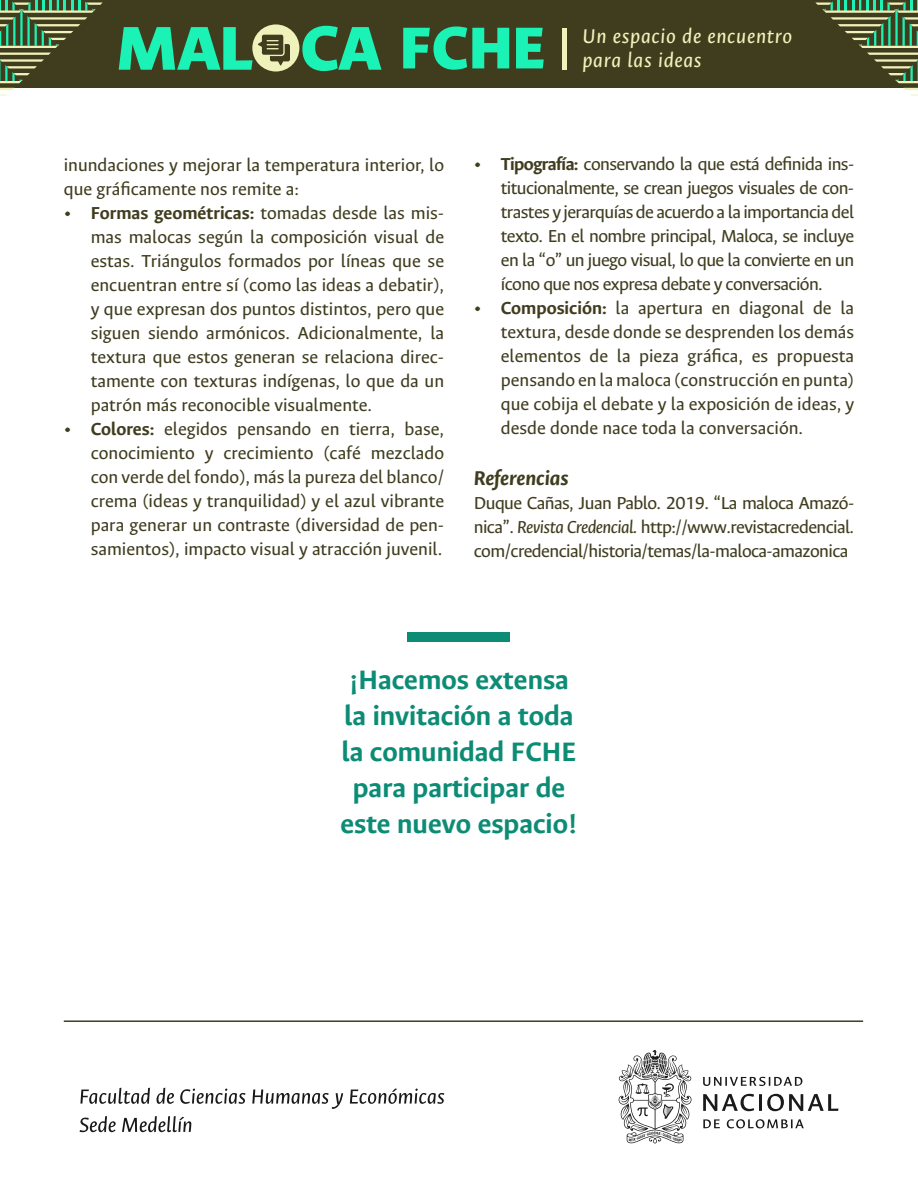
<style>
.page{position:relative;width:918px;height:1188px;background:#fff}
.page>*{position:absolute;margin:0;border:0;box-sizing:border-box;transform-origin:0 0}
.t1{font:900 69.6px "Ancizar Sans";color:#1bf2b5}
.t2{font:700 30px/36px "Ancizar Sans";color:#0d8c75;text-align:center}
.t3{font:italic 700 22.5px "Ancizar Sans";color:#403d1f}
.t4{font:italic 22.35px "Ancizar Sans";letter-spacing:.03em;color:#f0f2bb}
.t5{font:19.5px/24px "Ancizar Sans";color:#403d1f;text-align:justify}
.s1{font-size:66.45px}
.s2{font-weight:700}
.s3{font-style:italic}
</style>
<div class="page">
<svg style="left:703px;top:1077px;width:99px;height:9px"></svg>
<svg style="left:703px;top:1094px;width:135px;height:17px"></svg>
<svg style="left:703px;top:1119px;width:17px;height:9px"></svg>
<svg style="left:727px;top:1119px;width:77px;height:9px"></svg>
<svg style="left:619px;top:1050px;width:72px;height:93px"></svg>
<svg style="left:80px;top:1088px;width:70px;height:16px"></svg>
<svg style="left:157px;top:1088px;width:17px;height:16px"></svg>
<svg style="left:180px;top:1088px;width:66px;height:16px"></svg>
<svg style="left:252px;top:1090px;width:91px;height:19px"></svg>
<svg style="left:350px;top:1088px;width:94px;height:16px"></svg>
<svg style="left:80px;top:1116px;width:36px;height:16px"></svg>
<svg style="left:122px;top:1116px;width:69px;height:16px"></svg>
<div style="left:408px;top:632px;width:102px;height:10px;background:#0d8c75"></div>
<div style="left:0;top:0;width:918px;height:88px;background:#403d1e"></div>
<svg style="left:0;top:0;width:103px;height:96px"></svg>
<svg style="left:815px;top:0;width:103px;height:96px"></svg>
<div style="left:562px;top:28px;width:5px;height:42px;background:#f0f2bb"></div>
<div style="left:252px;top:24px;width:47px;height:47px;background:#f0f2bb;border-radius:50%"></div>
<svg style="left:258px;top:35px;width:32px;height:30px"></svg>
<hr style="left:64px;top:1020px;width:799px;height:2px;background:#403d1f">
<h1 class="t1" style="left:116px;top:9px;width:431px">MAL CA <span class="s1">FCHE</span></h1>
<p class="t4" style="left:582px;top:24px;width:211px">Un espacio de encuentro</p>
<p class="t4" style="left:582px;top:48px;width:121px">para las ideas</p>
<p class="t5" style="left:64px;top:153px;width:382px">inundaciones y mejorar la temperatura interior, lo que gráficamente nos remite a:</p>
<p class="t5" style="left:91px;top:201px;width:355px;text-indent:-27px"><span class="s2">• Formas geométricas:</span> tomadas desde las mis&shy;mas malocas según la composición visual de estas. Triángulos formados por líneas que se encuentran entre sí (como las ideas a debatir), y que expresan dos puntos distintos, pero que siguen siendo armónicos. Adicionalmente, la textura que estos generan se relaciona direc&shy;tamente con texturas indígenas, lo que da un patrón más reconocible visualmente.</p>
<p class="t5" style="left:91px;top:417px;width:355px;text-indent:-27px"><span class="s2">• Colores:</span> elegidos pensando en tierra, base, conocimiento y crecimiento (café mezclado con verde del fondo), más la pureza del blanco/ crema (ideas y tranquilidad) y el azul vibrante para generar un contraste (diversidad de pen&shy;samientos), impacto visual y atracción juvenil.</p>
<p class="t5" style="left:501px;top:152px;width:355px;text-indent:-27px"><span class="s2">• Tipografía:</span> conservando la que está definida ins&shy;titucionalmente, se crean juegos visuales de con&shy;trastes y jerarquías de acuerdo a la importancia del texto. En el nombre principal, Maloca, se incluye en la “o” un juego visual, lo que la convierte en un ícono que nos expresa debate y conversación.</p>
<p class="t5" style="left:501px;top:296px;width:355px;text-indent:-27px"><span class="s2">• Composición:</span> la apertura en diagonal de la textura, desde donde se desprenden los demás elementos de la pieza gráfica, es propuesta pensando en la maloca (construcción en punta) que cobija el debate y la exposición de ideas, y desde donde nace toda la conversación.</p>
<p class="t3" style="left:474px;top:465px;width:96px">Referencias</p>
<p class="t5" style="left:474px;top:491px;width:382px">Duque Cañas, Juan Pablo. 2019. “La maloca Amazó&shy;nica”. <span class="s3">Revista Credencial.</span> http://www.revistacredencial. com/credencial/historia/temas/la-maloca-amazonica</p>
<h2 class="t2" style="left:340px;top:662px;width:239px">¡Hacemos extensa la invitación a toda la comunidad FCHE para participar de este nuevo espacio!</h2>
</div>
